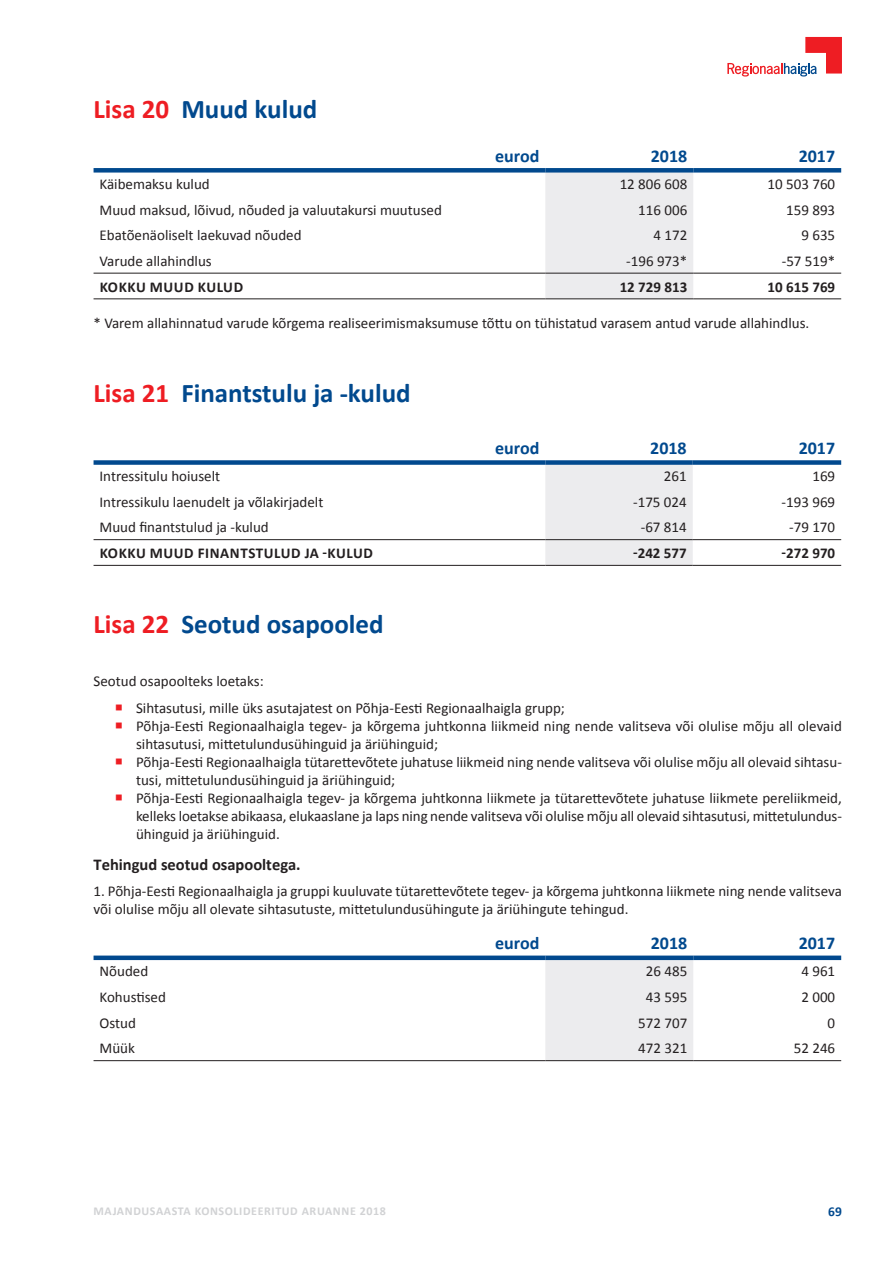
<style>
.page{position:relative;width:893px;height:1263px;background:#fff}
.page>*{position:absolute;margin:0;border:0;box-sizing:border-box;transform-origin:0 0}
.t1{font:700 27px "Calibri";color:#01498e}
.t2{font:700 18px "Calibri";color:#01498e}
.t3{font:700 16.5px "Calibri";color:#231f20}
.t4{font:15px/18px "Calibri";color:#231f20}
.t5{font:700 15px "Calibri";letter-spacing:.025em;color:#231f20}
.t6{font:700 13.5px "Calibri";color:#01498e}
.t7{font:700 12px "Calibri";letter-spacing:.05em;color:#d1d2d4}
.s1{color:#ee1d23}
</style>
<div class="page">
<svg style="left:727px;top:37px;width:115px;height:40px"></svg>
<div style="left:545px;top:173px;width:148px;height:125px;background:#ececee"></div>
<div style="left:94px;top:168px;width:451px;height:5px;background:#01498e"></div>
<div style="left:545px;top:168px;width:148px;height:5px;background:#01498e"></div>
<div style="left:693px;top:168px;width:148px;height:5px;background:#01498e"></div>
<hr style="left:94px;top:273px;width:451px;height:1px;background:#231f20">
<hr style="left:545px;top:273px;width:148px;height:1px;background:#231f20">
<hr style="left:693px;top:273px;width:148px;height:1px;background:#231f20">
<hr style="left:94px;top:298px;width:451px;height:1px;background:#231f20">
<hr style="left:545px;top:298px;width:148px;height:1px;background:#231f20">
<hr style="left:693px;top:298px;width:148px;height:1px;background:#231f20">
<div style="left:545px;top:465px;width:148px;height:100px;background:#ececee"></div>
<div style="left:94px;top:460px;width:451px;height:5px;background:#01498e"></div>
<div style="left:545px;top:460px;width:148px;height:5px;background:#01498e"></div>
<div style="left:693px;top:460px;width:148px;height:5px;background:#01498e"></div>
<hr style="left:94px;top:539px;width:451px;height:1px;background:#231f20">
<hr style="left:545px;top:539px;width:148px;height:1px;background:#231f20">
<hr style="left:693px;top:539px;width:148px;height:1px;background:#231f20">
<hr style="left:94px;top:565px;width:451px;height:1px;background:#231f20">
<hr style="left:545px;top:565px;width:148px;height:1px;background:#231f20">
<hr style="left:693px;top:565px;width:148px;height:1px;background:#231f20">
<div style="left:545px;top:960px;width:148px;height:100px;background:#ececee"></div>
<div style="left:94px;top:955px;width:451px;height:5px;background:#01498e"></div>
<div style="left:545px;top:955px;width:148px;height:5px;background:#01498e"></div>
<div style="left:693px;top:955px;width:148px;height:5px;background:#01498e"></div>
<hr style="left:94px;top:1060px;width:451px;height:1px;background:#231f20">
<hr style="left:545px;top:1060px;width:148px;height:1px;background:#231f20">
<hr style="left:693px;top:1060px;width:148px;height:1px;background:#231f20">
<h1 class="t1" style="left:94px;top:92px;width:225px"><span class="s1">Lisa 20</span> Muud kulud</h1>
<p class="t2" style="left:495px;top:145px;width:46px">eurod</p>
<p class="t2" style="left:651px;top:145px;width:38px">2018</p>
<p class="t2" style="left:799px;top:145px;width:38px">2017</p>
<p class="t4" style="left:100px;top:174px;width:112px">Käibemaksu kulud</p>
<p class="t4" style="left:620px;top:174px;width:69px">12 806 608</p>
<p class="t4" style="left:768px;top:174px;width:69px">10 503 760</p>
<p class="t4" style="left:100px;top:200px;width:344px">Muud maksud, lõivud, nõuded ja valuutakursi muutused</p>
<p class="t4" style="left:638px;top:200px;width:51px">116 006</p>
<p class="t4" style="left:786px;top:200px;width:51px">159 893</p>
<p class="t4" style="left:100px;top:225px;width:204px">Ebatõenäoliselt laekuvad nõuded</p>
<p class="t4" style="left:653px;top:225px;width:35px">4 172</p>
<p class="t4" style="left:801px;top:225px;width:35px">9 635</p>
<p class="t4" style="left:100px;top:251px;width:114px">Varude allahindlus</p>
<p class="t4" style="left:626px;top:251px;width:63px">-196 973*</p>
<p class="t4" style="left:782px;top:251px;width:55px">-57 519*</p>
<p class="t5" style="left:100px;top:277px;width:145px">KOKKU MUUD KULUD</p>
<p class="t5" style="left:620px;top:277px;width:69px">12 729 813</p>
<p class="t5" style="left:768px;top:277px;width:69px">10 615. 769</p>
<p class="t4" style="left:94px;top:314px;width:717px">* Varem allahinnatud varude kõrgema realiseerimismaksumuse tõttu on tühistatud varasem antud varude allahindlus.</p>
<h1 class="t1" style="left:94px;top:376px;width:319px"><span class="s1">Lisa 21</span> finantstulu ja -kulud</h1>
<p class="t2" style="left:495px;top:437px;width:46px">eurod</p>
<p class="t2" style="left:650px;top:437px;width:38px">2018</p>
<p class="t2" style="left:799px;top:437px;width:38px">2017</p>
<p class="t4" style="left:100px;top:466px;width:122px">Intressitulu hoiuselt</p>
<p class="t4" style="left:664px;top:466px;width:24px">261</p>
<p class="t4" style="left:812px;top:466px;width:24px">169</p>
<p class="t4" style="left:100px;top:492px;width:225px">Intressikulu laenudelt ja võlakirjadelt</p>
<p class="t4" style="left:633px;top:492px;width:55px">-175 024</p>
<p class="t4" style="left:782px;top:492px;width:55px">-193 969</p>
<p class="t4" style="left:100px;top:518px;width:171px">Muud finantstulud ja -kulud</p>
<p class="t4" style="left:641px;top:518px;width:48px">-67 814</p>
<p class="t4" style="left:789px;top:518px;width:48px">-79 170</p>
<p class="t5" style="left:100px;top:544px;width:275px">KoKKu Muud finantstulud ja -Kulud</p>
<p class="t5" style="left:633px;top:544px;width:55px">-242 577</p>
<p class="t5" style="left:782px;top:544px;width:55px">-272 970</p>
<h1 class="t1" style="left:94px;top:607px;width:292px"><span class="s1">Lisa 22</span> Seotud osapooled</h1>
<p class="t4" style="left:136px;top:667px;width:430px;line-height:26.5px;text-indent:-43px">Seotud osapoolteks loetaks:<br>Sihtasutusi, mille üks asutajatest on Põhja-Eesti Regionaalhaigla grupp;</p>
<p class="t4" style="left:136px;top:716px;width:707px">Põhja-Eesti Regionaalhaigla tegev- ja kõrgema juhtkonna liikmeid ning nende valitseva või olulise mõju all olevaid sihtasutusi, mittetulundusühinguid ja äriühinguid;<br>Põhja-Eesti Regionaalhaigla tütarettevõtete juhatuse liikmeid ning nende valitseva või olulise mõju all olevaid sihtasu&shy;tusi, mittetulundusühinguid ja äriühinguid;<br>Põhja-Eesti Regionaalhaigla tegev- ja kõrgema juhtkonna liikmete ja tütarettevõtete juhatuse liikmete pereliikmeid, kelleks loetakse abikaasa, elukaaslane ja laps ning nende valitseva või olulise mõju all olevaid sihtasutusi, mittetulundus&shy;ühinguid ja äriühinguid.</p>
<p class="t3" style="left:94px;top:854px;width:209px">Tehingud seotud osapooltega.</p>
<p class="t4" style="left:94px;top:881px;width:750px">1. Põhja-Eesti Regionaalhaigla ja gruppi kuuluvate tütarettevõtete tegev- ja kõrgema juhtkonna liikmete ning nende valitseva või olulise mõju all olevate sihtasutuste, mittetulundusühingute ja äriühingute tehingud.</p>
<p class="t2" style="left:495px;top:932px;width:46px">eurod</p>
<p class="t2" style="left:651px;top:932px;width:38px">2018</p>
<p class="t2" style="left:799px;top:932px;width:38px">2017</p>
<p class="t4" style="left:100px;top:961px;width:50px">Nõuded</p>
<p class="t4" style="left:646px;top:961px;width:43px">26 485</p>
<p class="t4" style="left:801px;top:961px;width:35px">4 961</p>
<p class="t4" style="left:100px;top:987px;width:68px">Kohustised</p>
<p class="t4" style="left:646px;top:987px;width:43px">43 595</p>
<p class="t4" style="left:801px;top:987px;width:35px">2 000</p>
<p class="t4" style="left:100px;top:1013px;width:38px">Ostud</p>
<p class="t4" style="left:638px;top:1013px;width:51px">572 707</p>
<p class="t4" style="left:828px;top:1013px;width:9px">0</p>
<p class="t4" style="left:100px;top:1039px;width:37px">Müük</p>
<p class="t4" style="left:638px;top:1039px;width:51px">472 321</p>
<p class="t4" style="left:794px;top:1039px;width:43px">52 246</p>
<p class="t7" style="left:94px;top:1203px;width:294px">MAJANDUSAASTA KONSOLIDEERITUD ARUANNE 2018</p>
<p class="t6" style="left:828px;top:1203px;width:15px">69</p>
</div>
